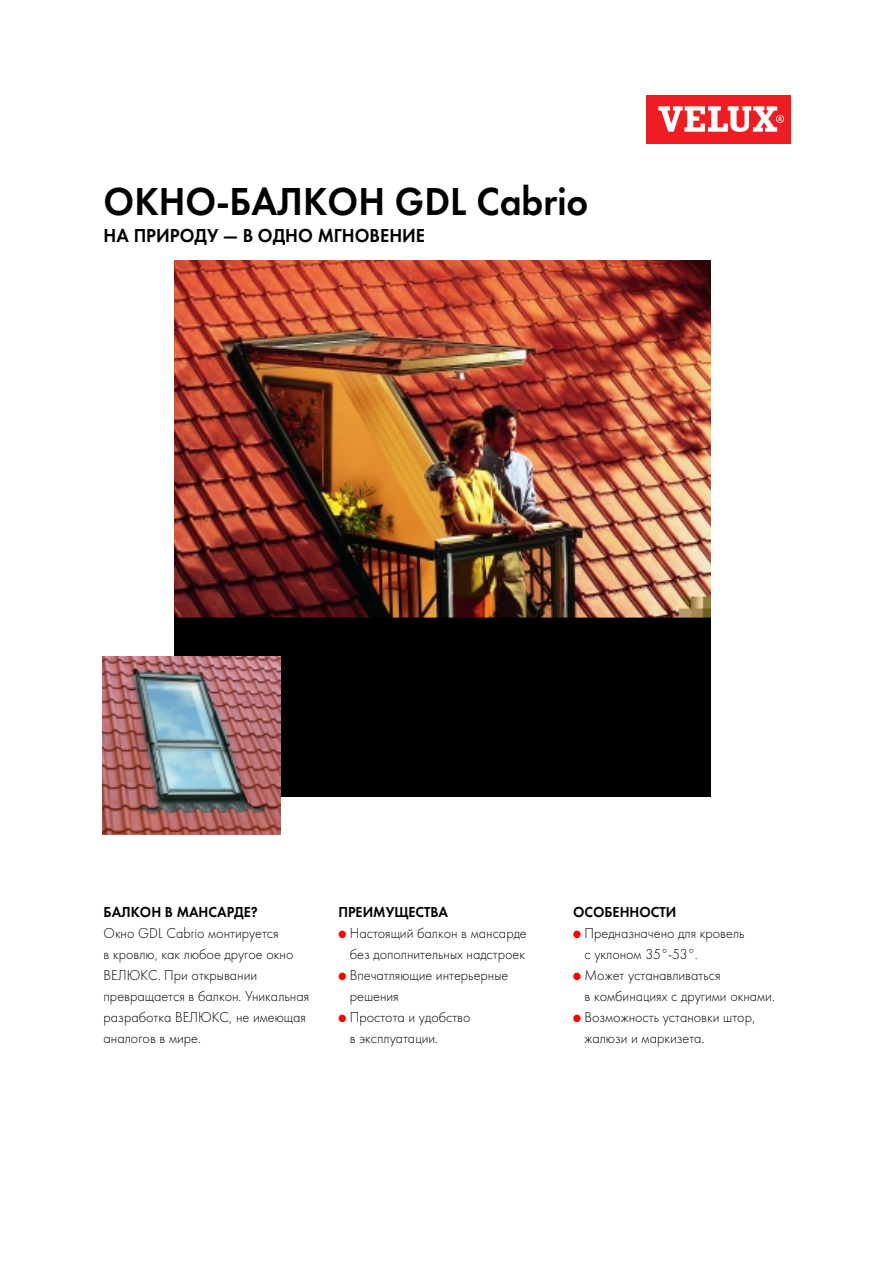
<style>
.page{position:relative;width:893px;height:1263px;background:#fff}
.page>*{position:absolute;margin:0;border:0;box-sizing:border-box;transform-origin:0 0}
.t1{font:40.5px "Futura Demi C";color:#000;scale:.95 1}
.t2{font:19.5px "Futura Demi C";color:#000;scale:.95 1}
.t3{font:15px/21px "Futura Light C";color:#000;scale:.95 1}
.t4{font:15px "Futura Demi C";color:#000;scale:.95 1}
.s1{color:#f00}
</style>
<div class="page">
<div style="left:646px;top:95px;width:144px;height:48px;background:#ee1d23"></div>
<svg style="left:658px;top:106px;width:126px;height:26px"></svg>
<img style="left:174px;top:261px;width:536px;height:536px">
<img style="left:102px;top:656px;width:179px;height:179px">
<h1 class="t1" style="left:104px;top:185px;width:512px">ОКНО-БАЛКОН GDL Cabrio</h1>
<h2 class="t2" style="left:104px;top:227px;width:340px">НА ПРИРОДУ — В ОДНО МГНОВЕНИЕ</h2>
<p class="t4" style="left:104px;top:906px;width:164px">БАЛКОН В МАНСАРДЕ?</p>
<p class="t3" style="left:104px;top:924px;width:218px">Окно GDL Cabrio монтируется<br>в кровлю, как любое другое окно<br>ВЕЛЮКС. При открывании превращается в балкон. Уникальная разработка ВЕЛЮКС, не имеющая аналогов в мире.</p>
<p class="t4" style="left:338px;top:906px;width:117px">ПРЕИМУЩЕСТВА</p>
<p class="t3" style="left:338px;top:924px;width:200px;text-align:right"><span class="s1">●</span> Hастоящий балкон в мансарде без дополнительных надстроек</p>
<p class="t3" style="left:350px;top:966px;width:168px;text-indent:-11px"><span class="s1">●</span> Впечатляющие интерьерные решения</p>
<p class="t3" style="left:350px;top:1008px;width:129px;text-indent:-11px"><span class="s1">●</span> Простота и удобство в эксплуатации.</p>
<p class="t4" style="left:573px;top:906px;width:110px">ОСОБЕННОСТИ</p>
<p class="t3" style="left:584px;top:924px;width:170px;text-indent:-11px"><span class="s1">●</span> Предназначено для кровель с уклоном 35°-53°.</p>
<p class="t3" style="left:584px;top:966px;width:202px;text-indent:-11px"><span class="s1">●</span> Может устанавливаться<br>в комбинациях с другими окнами.</p>
<p class="t3" style="left:584px;top:1008px;width:181px;text-indent:-11px"><span class="s1">●</span> Возможность установки штор, жалюзи и маркизета.</p>
</div>
